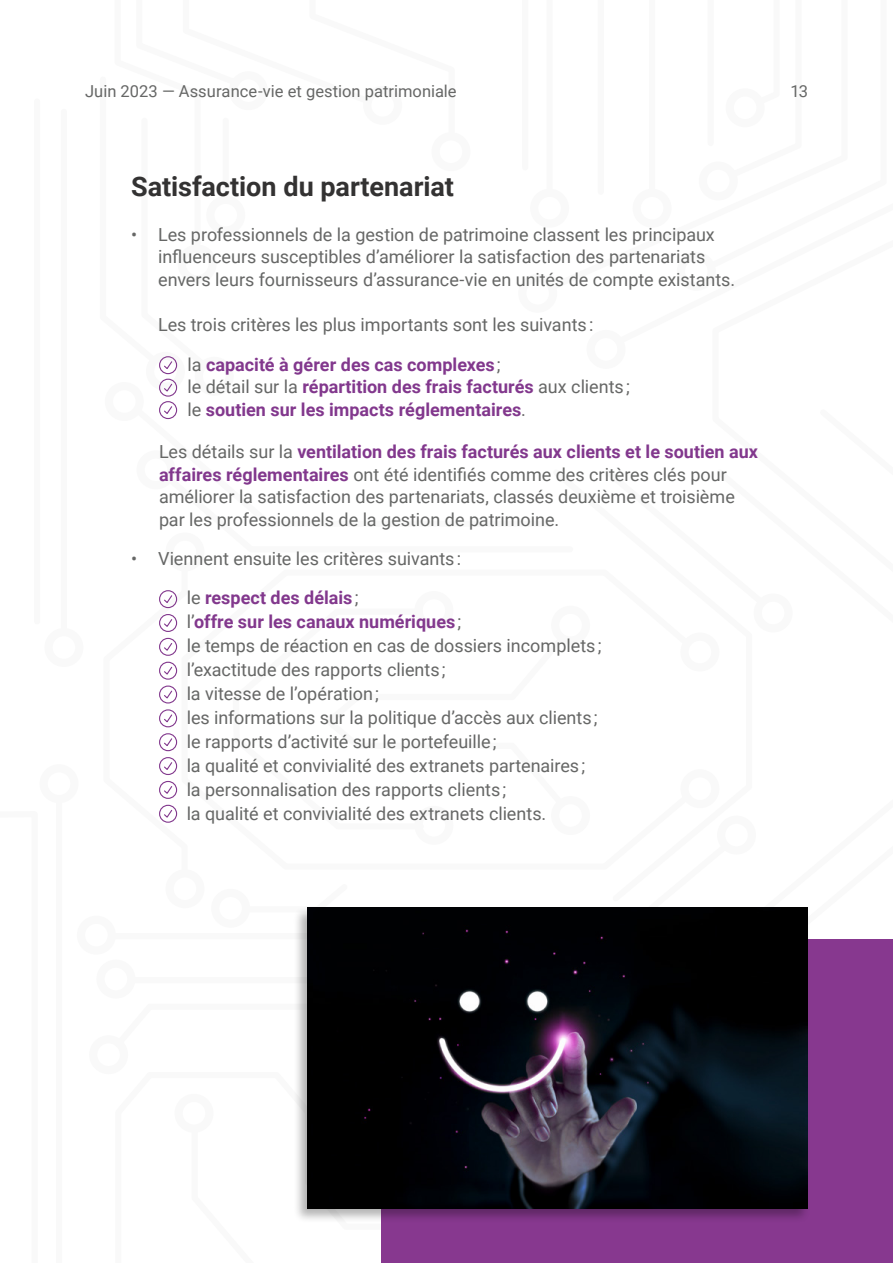
<style>
.page{position:relative;width:893px;height:1263px;background:#fff}
.page>*{position:absolute;margin:0;border:0;box-sizing:border-box;transform-origin:0 0}
.Corps{font:700 27px "Roboto";color:#333232}
.Corps-2{font:18px/22.5px "Roboto";letter-spacing:-.005em;color:#666766}
.Corps-3{font:700 18px "Roboto";color:#82388d}
.t1{font:16.5px "Roboto";color:#666766}
.s1{font-weight:400;color:#666766}
.s2{font-weight:700;color:#82388d}
</style>
<div class="page">
<div style="left:56px;top:799px;width:6px;height:464px;background:#f9f9f9"></div>
<div style="left:40px;top:764px;width:38px;height:39px;border:8px solid #ccc;border-radius:50%"></div>
<div style="left:61px;top:112px;width:6px;height:520px;background:#f9f9f9"></div>
<div style="left:34px;top:102px;width:6px;height:519px;background:#f9f9f9"></div>
<div style="left:44px;top:628px;width:39px;height:39px;border:8px solid #ccc;border-radius:50%"></div>
<div style="left:530px;top:189px;width:39px;height:39px;border:8px solid #ccc;border-radius:50%"></div>
<div style="left:522px;top:0;width:6px;height:167px;background:#f9f9f9"></div>
<div style="left:587px;top:330px;width:38px;height:39px;border:8px solid #ccc;border-radius:50%"></div>
<div style="left:195px;top:357px;width:39px;height:39px;border:8px solid #ccc;border-radius:50%"></div>
<div style="left:146px;top:352px;width:39px;height:39px;border:8px solid #ccc;border-radius:50%"></div>
<div style="left:432px;top:132px;width:38px;height:39px;border:8px solid #ccc;border-radius:50%"></div>
<svg style="left:544px;top:189px;width:25px;height:39px"></svg>
<div style="left:518px;top:274px;width:39px;height:39px;border:8px solid #ccc;border-radius:50%"></div>
<div style="left:699px;top:162px;width:39px;height:38px;border:8px solid #ccc;border-radius:50%"></div>
<div style="left:166px;top:532px;width:38px;height:39px;border:8px solid #ccc;border-radius:50%"></div>
<div style="left:680px;top:633px;width:39px;height:38px;border:8px solid #ccc;border-radius:50%"></div>
<div style="left:754px;top:593px;width:39px;height:39px;border:8px solid #ccc;border-radius:50%"></div>
<div style="left:680px;top:769px;width:39px;height:39px;border:8px solid #ccc;border-radius:50%"></div>
<div style="left:717px;top:816px;width:39px;height:38px;border:8px solid #ccc;border-radius:50%"></div>
<svg style="left:191px;top:566px;width:505px;height:242px"></svg>
<div style="left:89px;top:1035px;width:39px;height:39px;border:8px solid #ccc;border-radius:50%"></div>
<div style="left:96px;top:960px;width:39px;height:38px;border:8px solid #ccc;border-radius:50%"></div>
<div style="left:77px;top:916px;width:39px;height:38px;border:8px solid #ccc;border-radius:50%"></div>
<div style="left:211px;top:889px;width:39px;height:39px;border:8px solid #ccc;border-radius:50%"></div>
<svg style="left:166px;top:532px;width:38px;height:23px"></svg>
<div style="left:105px;top:382px;width:39px;height:39px;border:8px solid #ccc;border-radius:50%"></div>
<svg style="left:612px;top:184px;width:126px;height:165px"></svg>
<div style="left:159px;top:356px;width:18px;height:18px;border:1px solid #82388d;border-radius:50%"></div>
<svg style="left:146px;top:132px;width:312px;height:241px"></svg>
<div style="left:159px;top:379px;width:18px;height:18px;border:1px solid #82388d;border-radius:50%"></div>
<svg style="left:163px;top:383px;width:10px;height:9px"></svg>
<div style="left:159px;top:401px;width:18px;height:18px;border:1px solid #82388d;border-radius:50%"></div>
<svg style="left:164px;top:406px;width:9px;height:8px"></svg>
<svg style="left:159px;top:562px;width:32px;height:261px"></svg>
<div style="left:381px;top:940px;width:512px;height:323px;background:#87388f"></div>
<div style="left:293px;top:906px;width:518px;height:318px;background:#000;opacity:.3"></div>
<img style="left:307px;top:908px;width:501px;height:300px">
<p class="t1" style="left:85px;top:80px;width:373px">Juin 2023 — Assurance-vie et gestion patrimoniale</p>
<p class="t1" style="left:790px;top:80px;width:19px">13</p>
<p class="Corps" style="left:131px;top:167px;width:324px">Satisfaction du partenariat</p>
<p class="Corps-2" style="left:158px;top:222px;width:578px;text-indent:-27px">• Les professionnels de la gestion de patrimoine classent les principaux influenceurs susceptibles d’améliorer la satisfaction des partenariats envers leurs fournisseurs d’assurance-vie en unités de compte existants.</p>
<p class="Corps-2" style="left:158px;top:312px;width:437px">Les trois critères les plus importants sont les suivants :</p>
<p class="Corps-3" style="left:188px;top:352px;width:315px"><span class="s1">la</span> capacité à gérer des cas complexes <span class="s1">;</span></p>
<p class="Corps-3" style="left:188px;top:374px;width:444px"><span class="s1">le détail sur la</span> répartition des frais facturés <span class="s1">aux clients ;</span></p>
<p class="Corps-3" style="left:188px;top:397px;width:340px"><span class="s1">le</span> soutien sur les impacts réglementaires<span class="s1">.</span></p>
<p class="Corps-2" style="left:159px;top:440px;width:601px">Les détails sur la <span class="s2">ventilation des frais facturés aux clients et le soutien aux affaires réglementaires</span> ont été identifiés comme des critères clés pour améliorer la satisfaction des partenariats, classés deuxième et troisième par les professionnels de la gestion de patrimoine.</p>
<p class="Corps-2" style="left:131px;top:546px;width:331px">• Viennent ensuite les critères suivants :</p>
<p class="Corps-3" style="left:187px;top:585px;width:173px"><span class="s1">le</span> respect des délais <span class="s1">;</span></p>
<p class="Corps-3" style="left:187px;top:609px;width:276px"><span class="s1">l’</span>offre sur les canaux numériques <span class="s1">;</span></p>
<p class="Corps-2" style="left:187px;top:634px;width:416px">le temps de réaction en cas de dossiers incomplets ;</p>
<p class="Corps-2" style="left:187px;top:658px;width:261px">l’exactitude des rapports clients ;</p>
<p class="Corps-2" style="left:187px;top:682px;width:194px">la vitesse de l’opération ;</p>
<p class="Corps-2" style="left:187px;top:706px;width:413px">les informations sur la politique d’accès aux clients ;</p>
<p class="Corps-2" style="left:187px;top:730px;width:311px">le rapports d’activité sur le portefeuille ;</p>
<p class="Corps-2" style="left:187px;top:754px;width:400px">la qualité et convivialité des extranets partenaires ;</p>
<p class="Corps-2" style="left:187px;top:778px;width:321px">la personnalisation des rapports clients ;</p>
<p class="Corps-2" style="left:187px;top:802px;width:361px">la qualité et convivialité des extranets clients.</p>
</div>
